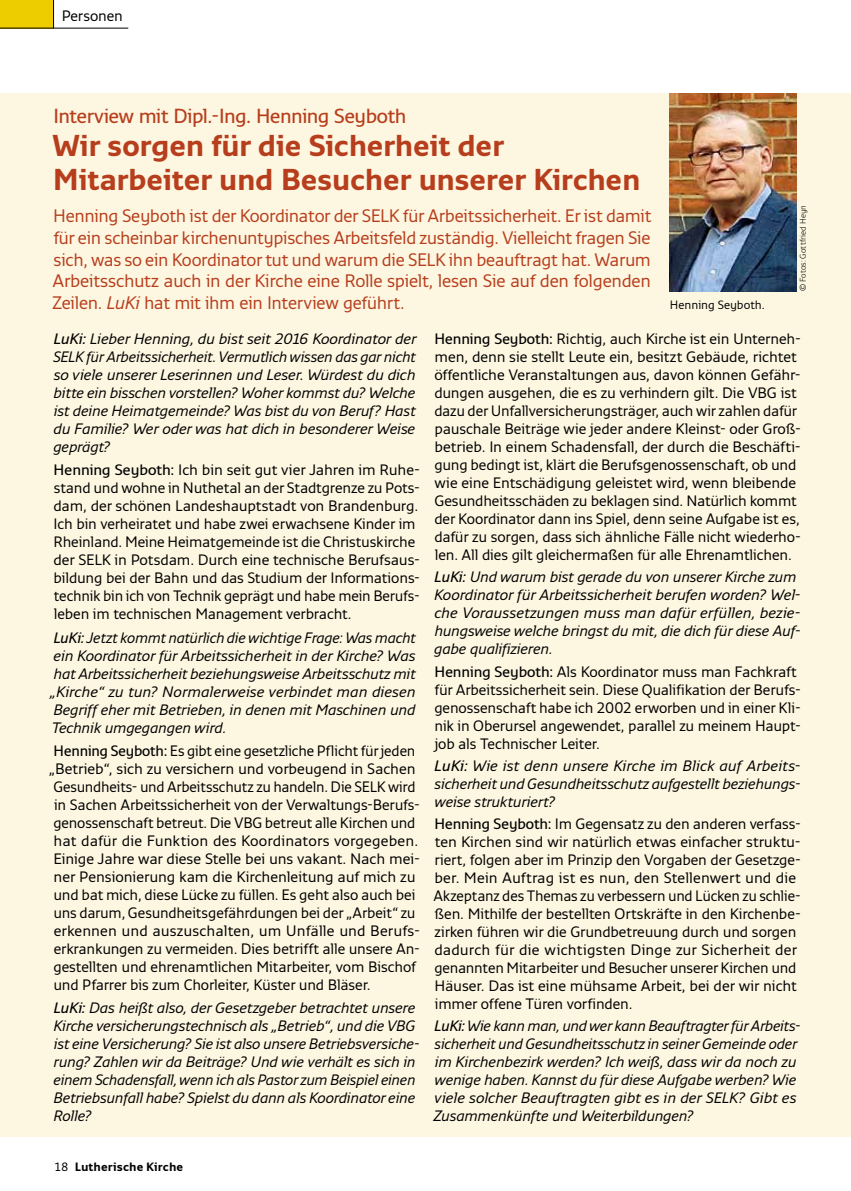
<style>
.page{position:relative;width:851px;height:1191px;background:#fff}
.page>*{position:absolute;margin:0;border:0;box-sizing:border-box;transform-origin:0 0}
.t1{font:700 30px/33.8px "Monitor";letter-spacing:-.015em;color:#b73e1d}
.t2{font:600 20.25px "Monitor";letter-spacing:-.025em;color:#b73e1d}
.t3{font:18px/21.6px "Monitor";letter-spacing:-.025em;color:#b73e1d;text-align:justify}
.t4{font:15px/18px "Monitor";letter-spacing:-.015em;color:#000}
.t5{font:italic 15px/18px "Monitor";letter-spacing:-.015em;color:#000;text-align:justify}
.t6{font:15px "Monitor";letter-spacing:.005em;color:#000}
.t7{font:700 12px "Monitor";color:#000}
.t8{font:12px "Monitor";letter-spacing:-.005em;color:#000}
.t9{font:300 8.25px "Monitor";letter-spacing:.01em;color:#000}
.s1{font-style:italic}
.s2{font-weight:600}
.s3{font-weight:400}
</style>
<div class="page">
<div style="left:0;top:0;width:54px;height:28px;background:#eecd00"></div>
<hr style="left:0;top:28px;width:128px;height:1px;background:#000">
<svg style="left:53px;top:0;width:1px;height:28px"></svg>
<div style="left:0;top:94px;width:850px;height:1043px;background:#fdf7e1"></div>
<img style="left:669px;top:94px;width:127px;height:197px">
<p class="t4" style="left:62px;top:6px;width:63px">Personen</p>
<h2 class="t2" style="left:53px;top:103px;width:355px">Interview mit Dipl.-Ing. Henning Seyboth</h2>
<h1 class="t1" style="left:52px;top:128px;width:590px">Wir sorgen für die Sicherheit der<br>Mitarbeiter und Besucher unserer Kirchen</h1>
<p class="t3" style="left:52px;top:205px;width:601px">Henning Seyboth ist der Koordinator der SELK für Arbeitssicherheit. Er ist damit für ein scheinbar kirchenuntypisches Arbeitsfeld zuständig. Vielleicht fragen Sie sich, was so ein Koordinator tut und warum die SELK ihn beauftragt hat. Warum Arbeitsschutz auch in der Kirche eine Rolle spielt, lesen Sie auf den folgenden Zeilen. <span class="s1">LuKi</span> hat mit ihm ein Interview geführt.</p>
<p class="t5" style="left:53px;top:329px;width:364px"><span class="s2">LuKi:</span> Lieber Henning, du bist seit 2016 Koordinator der SELK für Arbeitssicherheit. Vermutlich wissen das gar nicht so viele unserer Leserinnen und Leser. Würdest du dich bitte ein bisschen vorstellen? Woher kommst du? Welche ist deine Heimatgemeinde? Was bist du von Beruf? Hast du Familie? Wer oder was hat dich in besonderer Weise geprägt?</p>
<p class="t4" style="left:53px;top:460px;width:368px"><span class="s2">Henning Seyboth:</span> Ich bin seit gut vier Jahren im Ruhe&shy;stand und wohne in Nuthetal an der Stadtgrenze zu Pots&shy;dam, der schönen Landeshauptstadt von Brandenburg.<br>Ich bin verheiratet und habe zwei erwachsene Kinder im Rheinland. Meine Heimatgemeinde ist die Christuskirche der SELK in Potsdam. Durch eine technische Berufsaus&shy;bildung bei der Bahn und das Studium der Informations&shy;technik bin ich von Technik geprägt und habe mein Berufs&shy;leben im technischen Management verbracht.</p>
<p class="t5" style="left:50px;top:628px;width:367px"><span class="s2">LuKi:</span> Jetzt kommt natürlich die wichtige Frage: Was macht ein Koordinator für Arbeitssicherheit in der Kirche? Was hat Arbeitssicherheit beziehungsweise Arbeitsschutz mit „Kirche“ zu tun? Normalerweise verbindet man diesen Begriff eher mit Betrieben, in denen mit Maschinen und Technik umgegangen wird.</p>
<p class="t4" style="left:54px;top:741px;width:363px"><span class="s2">Henning Seyboth:</span> Es gibt eine gesetzliche Pflicht für jeden</p>
<p class="t4" style="left:49px;top:759px;width:368px">„Betrieb“, sich zu versichern und vorbeugend in Sachen</p>
<p class="t4" style="left:53px;top:777px;width:363px">Gesundheits- und Arbeitsschutz zu handeln. Die SELK wird</p>
<p class="t4" style="left:54px;top:795px;width:367px">in Sachen Arbeitssicherheit von der Verwaltungs-Berufs-</p>
<p class="t4" style="left:53px;top:813px;width:363px">genossenschaft betreut. Die VBG betreut alle Kirchen und</p>
<p class="t6" style="left:54px;top:831px;width:366px">hat dafür die Funktion des Koordinators vorgegeben.</p>
<p class="t4" style="left:54px;top:849px;width:368px">Einige Jahre war diese Stelle bei uns vakant. Nach mei-</p>
<p class="t4" style="left:54px;top:867px;width:363px">ner Pensionierung kam die Kirchenleitung auf mich zu</p>
<p class="t4" style="left:53px;top:885px;width:363px">und bat mich, diese Lücke zu füllen. Es geht also auch bei</p>
<p class="t4" style="left:53px;top:903px;width:363px">uns darum, Gesundheitsgefährdungen bei der „Arbeit“ zu</p>
<p class="t4" style="left:54px;top:921px;width:365px">erkennen und auszuschalten, um Unfälle und Berufs-</p>
<p class="t4" style="left:54px;top:939px;width:364px">erkrankungen zu vermeiden. Dies betrifft alle unsere An--</p>
<p class="t4" style="left:53px;top:957px;width:364px">gestellten und ehrenamtlichen Mitarbeiter, vom Bischof</p>
<p class="t4" style="left:53px;top:975px;width:319px">und Pfarrer bis zum Chorleiter, Küster und Bläser.</p>
<p class="t5" style="left:53px;top:998px;width:366px;text-align:left"><span class="s2">LuKi:</span> Das heißt also, der Gesetzgeber betrachtet unsere Kirche versicherungstechnisch als „Betrieb“, und die VBG ist eine Versicherung? Sie ist also unsere Betriebsversiche&shy;rung? Zahlen wir da Beiträge? Und wie verhält es sich in einem Schadensfall, wenn ich als Pastor zum Beispiel einen Betriebsunfall habe? Spielst du dann als Koordinator eine Rolle?</p>
<p class="t9" style="left:797px;top:291px;width:88px;rotate:-90deg">© Fotos: Gottfried Heyn</p>
<p class="t8" style="left:669px;top:298px;width:96px">Henning Seyboth.</p>
<p class="t4" style="left:434px;top:329px;width:368px"><span class="s2">Henning Seyboth:</span> Richtig, auch Kirche ist ein Unterneh&shy;men, denn sie stellt Leute ein, besitzt Gebäude, richtet öffentliche Veranstaltungen aus, davon können Gefähr&shy;dungen ausgehen, die es zu verhindern gilt. Die VBG ist dazu der Unfallversicherungsträger, auch wir zahlen dafür pauschale Beiträge wie jeder andere Kleinst- oder Groß&shy;betrieb. In einem Schadensfall, der durch die Beschäfti&shy;gung bedingt ist, klärt die Berufsgenossenschaft, ob und wie eine Entschädigung geleistet wird, wenn bleibende Gesundheitsschäden zu beklagen sind. Natürlich kommt der Koordinator dann ins Spiel, denn seine Aufgabe ist es, dafür zu sorgen, dass sich ähnliche Fälle nicht wiederho&shy;len. All dies gilt gleichermaßen für alle Ehrenamtlichen.</p>
<p class="t5" style="left:434px;top:567px;width:368px;text-align:left"><span class="s2">LuKi:</span> Und warum bist gerade du von unserer Kirche zum Koordinator für Arbeitssicherheit berufen worden? Wel&shy;che Voraussetzungen muss man dafür erfüllen, bezie&shy;hungsweise welche bringst du mit, die dich für diese Auf&shy;gabe qualifizieren.</p>
<p class="t4" style="left:434px;top:661px;width:368px"><span class="s2">Henning Seyboth:</span> Als Koordinator muss man Fachkraft für Arbeitssicherheit sein. Diese Qualifikation der Berufs&shy;genossenschaft habe ich 2002 erworben und in einer Kli&shy;nik in Oberursel angewendet, parallel zu meinem Haupt&shy;job als Technischer Leiter.</p>
<p class="t5" style="left:434px;top:756px;width:367px"><span class="s2">LuKi:</span> Wie ist denn unsere Kirche im Blick auf Arbeits&shy;sicherheit und Gesundheitsschutz aufgestellt beziehungs&shy;weise strukturiert?</p>
<p class="t4" style="left:433px;top:814px;width:369px"><span class="s2">Henning Seyboth:</span> Im Gegensatz zu den anderen verfass&shy;ten Kirchen sind wir natürlich etwas einfacher struktu&shy;riert, folgen aber im Prinzip den Vorgaben der Gesetzge&shy;ber. Mein Auftrag ist es nun, den Stellenwert und die Akzeptanz des Themas zu verbessern und Lücken zu schlie&shy;ßen. Mithilfe der bestellten Ortskräfte in den Kirchenbe&shy;zirken führen wir die Grundbetreuung durch und sorgen dadurch für die wichtigsten Dinge zur Sicherheit der genannten Mitarbeiter und Besucher unserer Kirchen und Häuser. Das ist eine mühsame Arbeit, bei der wir nicht immer offene Türen vorfinden.</p>
<p class="t5" style="left:433px;top:1016px;width:367px;text-align:left"><span class="s2">LuKi:</span> Wie kann man, und wer kann Beauftragter für Arbeits&shy;sicherheit und Gesundheitsschutz in seiner Gemeinde oder im Kirchenbezirk werden? Ich weiß, dass wir da noch zu wenige haben. Kannst du für diese Aufgabe werben? Wie viele solcher Beauftragten gibt es in der SELK? Gibt es Zusammenkünfte und Weiterbildungen?</p>
<p class="t7" style="left:54px;top:1159px;width:130px"><span class="s3">18</span> Lutherische Kirche</p>
</div>
